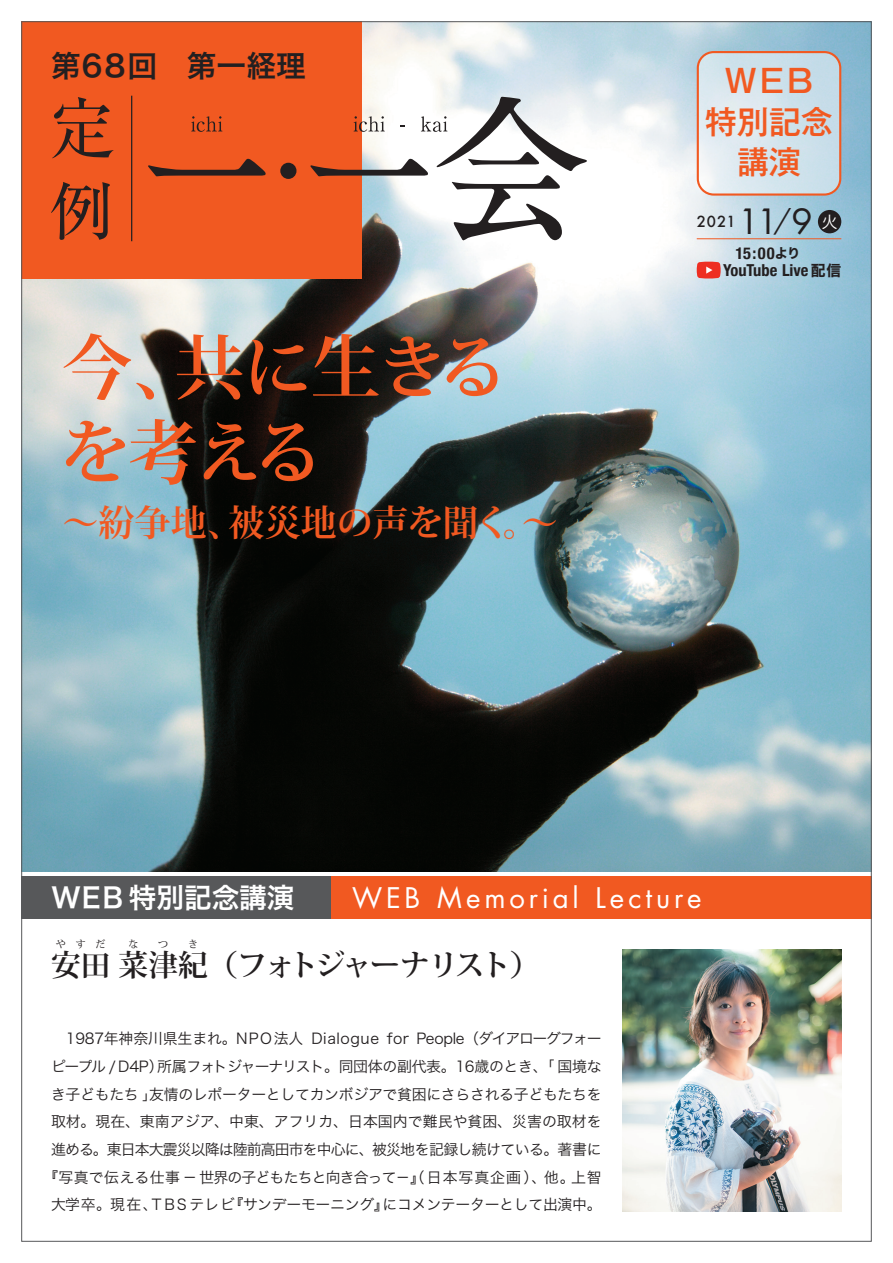
<style>
.page{position:relative;width:893px;height:1263px;background:#fff}
.page>*{position:absolute;margin:0;border:0;box-sizing:border-box;transform-origin:0 0}
.t1{font:700 70.2px/85.1px "Koz Min Pro";letter-spacing:-.05em;color:#f15921}
.t2{font:38.25px "Futura PT";color:#231f20}
.t3{font:700 36.15px "Koz Min Pro";letter-spacing:-.01em;color:#f15921}
.t4{font:500 31.95px/40.3px "Gothic MB101 Pr 6";color:#f15921;text-align:center}
.t5{font:700 29.7px "Koz Min Pro";letter-spacing:-.06em;color:#231f20}
.t6{font:29.7px "Hira Kaku Std W6";letter-spacing:.01em;color:#231f20}
.t7{font:27.6px "Futura Std";letter-spacing:.14em;color:#fff}
.t8{font:27.6px "Hira Kaku Std W6";color:#fff}
.t9{font:700 condensed 16.5px "Helvetica Neue";color:#231f20}
.t10{font:16.35px "Hira Kaku Std W3";color:#fff}
.t11{font:14.85px/27.6px "Hira Kaku Std W3";letter-spacing:-.02em;color:#231f20}
.t12{font:14.85px "Hira Kaku Std W3";letter-spacing:-.06em;color:#231f20}
.t13{font:14.85px "Hira Kaku Std W3";letter-spacing:.005em;color:#231f20}
.t14{font:14.85px "Hira Kaku Std W3";letter-spacing:-.09em;color:#231f20}
.t15{font:14.85px "Hira Kaku Std W3";letter-spacing:.04em;color:#231f20}
.t16{font:500 14.85px "Futura";color:#231f20}
.t17{font:13.2px "Hira Kaku Std W7";color:#231f20}
.t18{font:700 10.65px "Koz Min Pro";color:#231f20}
.s1{font-family:"Hira Kaku Std W1";font-size:30.6px}
.s2{font-family:"Hira Kaku Std W7";font-weight:400;font-stretch:normal;font-size:14.85px}
</style>
<div class="page">
<img style="left:23px;top:23px;width:847px;height:849px">
<svg style="left:698px;top:52px;width:142px;height:143px;background:#d4e4ec"></svg>
<div style="left:697px;top:51px;width:144px;height:145px;border:2px solid #f15921;border-radius:16px"></div>
<div style="left:22px;top:21px;width:340px;height:257px;background:#f15921"></div>
<div style="left:22px;top:876px;width:310px;height:42px;background:#57585a"></div>
<div style="left:331px;top:876px;width:540px;height:42px;background:#f15921"></div>
<div style="left:280px;top:163px;width:16px;height:16px;background:#231f20;border-radius:50%"></div>
<svg style="left:148px;top:159px;width:118px;height:17px"></svg>
<svg style="left:52px;top:97px;width:62px;height:61px"></svg>
<svg style="left:51px;top:182px;width:59px;height:58px"></svg>
<svg style="left:191px;top:116px;width:31px;height:16px"></svg>
<svg style="left:310px;top:97px;width:277px;height:143px"></svg>
<hr style="left:131px;top:96px;width:1px;height:145px;background:#231f20">
<div style="left:818px;top:210px;width:23px;height:23px;background:#231f20;border-radius:50%"></div>
<img style="left:623px;top:949px;width:219px;height:263px">
<hr style="left:697px;top:238px;width:144px;height:1px;background:#f15921">
<svg style="left:697px;top:262px;width:24px;height:16px"></svg>
<h3 class="t6" style="left:51px;top:43px;width:256px">第68回　第一経理</h3>
<h1 class="t1" style="left:60px;top:322px;width:265px">今、<br>を考える</h1>
<h1 class="t1" style="left:175px;top:322px;width:335px">共に生きる</h1>
<h3 class="t3" style="left:62px;top:496px;width:182px">〜紛争地、</h3>
<h3 class="t3" style="left:229px;top:496px;width:283px">被災地の声を聞く</h3>
<h3 class="t3" style="left:503px;top:496px;width:56px">〜。</h3>
<h3 class="t4" style="left:705px;top:59px;width:129px">WEB特別記念講演</h3>
<p class="t16" style="left:697px;top:211px;width:40px">2021</p>
<h2 class="t2" style="left:738px;top:198px;width:77px">11<span class="s1">/</span>9</h2>
<p class="t17" style="left:775px;top:242px;width:27px">より</p>
<p class="t9" style="left:735px;top:239px;width:41px">15:00</p>
<p class="t10" style="left:821px;top:209px;width:18px">火</p>
<p class="t9" style="left:723px;top:256px;width:120px">YouTube Live<span class="s2">配信</span></p>
<h3 class="t8" style="left:51px;top:876px;width:245px">WEB 特別記念講演</h3>
<h3 class="t7" style="left:352px;top:880px;width:69px">WEB</h3>
<h3 class="t7" style="left:437px;top:880px;width:143px">Memorial</h3>
<p class="t18" style="left:56px;top:936px;width:52px">やすだ</p>
<p class="t18" style="left:128px;top:936px;width:12px">な</p>
<p class="t18" style="left:158px;top:936px;width:12px">つ</p>
<p class="t18" style="left:188px;top:936px;width:12px">き</p>
<h3 class="t5" style="left:51px;top:943px;width:491px">安田菜津紀（フォトジャーナリスト(</h3>
<h3 class="t7" style="left:596px;top:880px;width:107px">Lecture</h3>
<p class="t14" style="left:416px;top:1027px;width:187px">People（ダイアローグフォー</p>
<p class="t11" style="left:157px;top:1025px;width:446px;text-indent:-91px">1987年神奈川県生まれ。NPO法人<br>所属フォトジャーナリスト。同団体の副代表。16歳のとき、「国境な</p>
<p class="t11" style="left:387px;top:1025px;width:24px">for</p>
<p class="t15" style="left:311px;top:1027px;width:69px">Dialogue</p>
<p class="t11" style="left:149px;top:1052px;width:454px;text-indent:-98px">ピープル / D4P）<br>友情のレポーターとしてカンボジアで貧困にさらされる子どもたちを</p>
<p class="t11" style="left:51px;top:1080px;width:107px">き子どもたち」</p>
<p class="t13" style="left:51px;top:1110px;width:552px">取材。現在、東南アジア、中東、アフリカ、日本国内で難民や貧困、災害の取材を</p>
<p class="t12" style="left:51px;top:1138px;width:552px">進める。東日本大震災以降は陸前高田市を中心に、被災地を記録し続けている。著書に</p>
<p class="t11" style="left:571px;top:1163px;width:32px">上智</p>
<p class="t11" style="left:383px;top:1163px;width:221px;text-indent:-339px">『写真で伝える仕事－世界の子どもたちと向き合って－』（日本写真企画）、他。<br>にコメンテーターとして出演中。</p>
<p class="t11" style="left:229px;top:1190px;width:162px">『サンデーモーニング』</p>
<p class="t11" style="left:152px;top:1190px;width:85px">TBSテレビ</p>
<p class="t11" style="left:51px;top:1190px;width:108px">大学卒。現在、</p>
</div>
